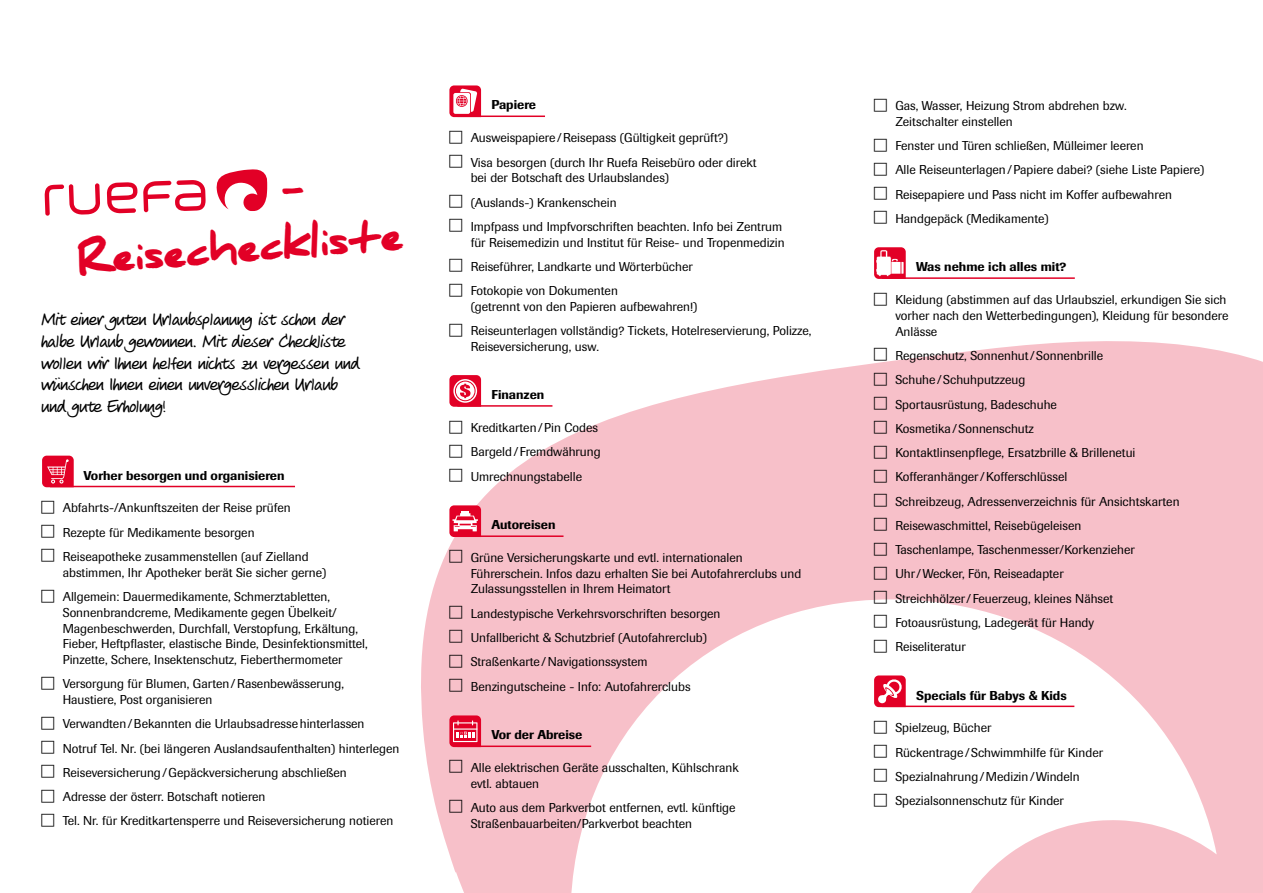
<style>
.page{position:relative;width:1263px;height:893px;background:#fff}
.page>*{position:absolute;margin:0;border:0;box-sizing:border-box;transform-origin:0 0}
.t1{font:900 40.35px "Daniel";color:#e20026}
.t2{font:18px/21.6px "Veneto Handwriting";color:#000}
.t3{font:12.75px/24.3px "Imago";color:#000}
.t4{font:500 12.75px "Imago";color:#000}
</style>
<div class="page">
<svg style="left:421px;top:341px;width:842px;height:552px;fill:#f7c0c9"></svg>
<svg style="left:216px;top:169px;width:52px;height:42px"></svg>
<svg style="left:45px;top:180px;width:161px;height:36px"></svg>
<svg style="left:42px;top:456px;width:32px;height:31px"></svg>
<hr style="left:50px;top:486px;width:245px;height:1px;background:#e20026">
<hr style="left:457px;top:405px;width:95px;height:2px;background:#e20026">
<hr style="left:457px;top:535px;width:106px;height:2px;background:#e20026">
<hr style="left:457px;top:745px;width:134px;height:2px;background:#e20026">
<hr style="left:457px;top:116px;width:88px;height:1px;background:#e20026">
<svg style="left:449px;top:85px;width:32px;height:32px"></svg>
<svg style="left:449px;top:375px;width:32px;height:32px"></svg>
<svg style="left:449px;top:505px;width:32px;height:32px"></svg>
<svg style="left:449px;top:715px;width:32px;height:32px"></svg>
<hr style="left:882px;top:277px;width:193px;height:2px;background:#e20026">
<hr style="left:882px;top:706px;width:192px;height:1px;background:#e20026">
<svg style="left:874px;top:247px;width:32px;height:32px"></svg>
<svg style="left:874px;top:675px;width:32px;height:32px"></svg>
<svg style="left:449px;top:420px;width:19px;height:13px"></svg>
<svg style="left:449px;top:445px;width:19px;height:12px"></svg>
<svg style="left:449px;top:469px;width:19px;height:13px"></svg>
<svg style="left:449px;top:550px;width:19px;height:13px"></svg>
<svg style="left:449px;top:606px;width:19px;height:13px"></svg>
<svg style="left:449px;top:630px;width:19px;height:13px"></svg>
<svg style="left:449px;top:654px;width:19px;height:13px"></svg>
<svg style="left:449px;top:679px;width:19px;height:12px"></svg>
<svg style="left:449px;top:760px;width:19px;height:13px"></svg>
<svg style="left:449px;top:800px;width:19px;height:13px"></svg>
<svg style="left:874px;top:348px;width:19px;height:13px"></svg>
<svg style="left:874px;top:372px;width:19px;height:13px"></svg>
<svg style="left:874px;top:397px;width:19px;height:13px"></svg>
<svg style="left:874px;top:421px;width:19px;height:13px"></svg>
<svg style="left:874px;top:445px;width:19px;height:13px"></svg>
<svg style="left:874px;top:469px;width:19px;height:13px"></svg>
<svg style="left:874px;top:494px;width:19px;height:13px"></svg>
<svg style="left:874px;top:518px;width:19px;height:13px"></svg>
<svg style="left:874px;top:542px;width:19px;height:13px"></svg>
<svg style="left:874px;top:566px;width:19px;height:13px"></svg>
<svg style="left:874px;top:591px;width:19px;height:13px"></svg>
<svg style="left:874px;top:615px;width:19px;height:13px"></svg>
<svg style="left:874px;top:639px;width:19px;height:13px"></svg>
<svg style="left:874px;top:721px;width:19px;height:12px"></svg>
<svg style="left:874px;top:745px;width:19px;height:13px"></svg>
<svg style="left:874px;top:769px;width:19px;height:13px"></svg>
<svg style="left:874px;top:793px;width:19px;height:13px"></svg>
<h1 class="t1" style="left:76px;top:236px;width:328px;rotate:-4deg">Reisecheckliste</h1>
<h2 class="t2" style="left:42px;top:310px;width:319px">Mit einer guten Urlaubsplanung ist schon der halbe Urlaub gewonnen. Mit dieser Checkliste wollen wir Ihnen helfen nichts zu vergessen und wünschen Ihnen einen unvergesslichen Urlaub und gute Erholung!</h2>
<p class="t4" style="left:84px;top:467px;width:203px">Vorher besorgen und organisieren</p>
<p class="t3" style="left:63px;top:496px;width:247px">Abfahrts-/Ankunftszeiten der Reise prüfen<br>Rezepte für Medikamente besorgen<br>Reiseapotheke zusammenstellen (auf Zielland</p>
<p class="t3" style="left:63px;top:560px;width:269px">abstimmen, Ihr Apotheker berät Sie sicher gerne)<br>Allgemein: Dauermedikamente, Schmerztabletten,</p>
<p class="t3" style="left:63px;top:604px;width:307px;line-height:15.8px">Sonnenbrandcreme, Medikamente gegen Übelkeit/ Magenbeschwerden, Durchfall, Verstopfung, Erkältung, Fieber, Heftpflaster, elastische Binde, Desinfektionsmittel, Pinzette, Schere, Insektenschutz, Fieberthermometer</p>
<p class="t3" style="left:63px;top:676px;width:283px;line-height:15.8px">Versorgung für Blumen, Garten/Rasenbewässerung,<br>Haustiere, Post organisieren</p>
<p class="t3" style="left:63px;top:712px;width:338px">Verwandten/Bekannten die Urlaubsadressehinterlassen Notruf Tel. Nr. (bei längeren Auslandsaufenthalten) hinterlegen Reiseversicherung/Gepäckversicherung abschließen<br>Adresse der österr. Botschaft notieren<br>Tel. Nr. für Kreditkartensperre und Reiseversicherung notieren</p>
<p class="t4" style="left:491px;top:97px;width:46px">Papiere</p>
<p class="t3" style="left:471px;top:126px;width:287px">Ausweispapiere /Reisepass (Gültigkeit geprüft?)<br>Visa besorgen (durch Ihr Ruefa Reisebüro oder direkt</p>
<p class="t3" style="left:471px;top:166px;width:313px">bei der Botschaft des Urlaubslandes)<br>(Auslands-) Krankenschein<br>Impfpass und Impfvorschriften beachten. Info bei Zentrum</p>
<p class="t3" style="left:471px;top:230px;width:316px">für Reisemedizin und Institut für Reise- und Tropenmedizin<br>Reiseführer, Landkarte und Wörterbücher<br>Fotokopie von Dokumenten</p>
<p class="t3" style="left:471px;top:294px;width:342px">(getrennt von den Papieren aufbewahren!)<br>Reiseunterlagen vollständig? Tickets, Hotelreservierung, Polizze,</p>
<p class="t3" style="left:471px;top:334px;width:130px">Reiseversicherung, usw.</p>
<p class="t4" style="left:491px;top:387px;width:54px">Finanzen</p>
<p class="t3" style="left:471px;top:415px;width:131px">Kreditkarten/Pin Codes<br>Bargeld/ Fremdwährung<br>Umrechnungstabelle</p>
<p class="t4" style="left:491px;top:517px;width:66px">Autoreisen</p>
<p class="t3" style="left:471px;top:550px;width:332px;line-height:15.8px">Grüne Versicherungskarte und evtl. internationalen<br>Führerschein. Infos dazu erhalten Sie bei Autofahrerclubs und<br>Zulassungsstellen in Ihrem Heimatort</p>
<p class="t3" style="left:471px;top:601px;width:251px">Landestypische Verkehrsvorschriften besorgen Unfallbericht &amp; Schutzbrief (Autofahrerclub)<br>Straßenkarte /Navigationssystem Benzingutscheine - Info: Autofahrerclubs</p>
<p class="t4" style="left:491px;top:727px;width:93px">Vor der Abreise</p>
<p class="t3" style="left:471px;top:759px;width:269px;line-height:15.8px">Alle elektrischen Geräte ausschalten, Kühlschrank evtl. abtauen</p>
<p class="t3" style="left:471px;top:799px;width:266px;line-height:15.8px">Auto aus dem Parkverbot entfernen, evtl. künftige<br>Straßenbauarbeiten/Parkverbot beachten</p>
<p class="t3" style="left:895px;top:98px;width:233px;line-height:15.8px">Gas, Wasser, Heizung Strom abdrehen bzw.<br>Zeitschalter einstellen</p>
<p class="t3" style="left:895px;top:134px;width:310px">Fenster und Türen schließen, Mülleimer leeren<br>Alle Reiseunterlagen/Papiere dabei? (siehe Liste Papiere)<br>Reisepapiere und Pass nicht im Koffer aufbewahren Handgepäck (Medikamente)</p>
<p class="t4" style="left:916px;top:259px;width:152px">Was nehme ich alles mit?</p>
<p class="t3" style="left:895px;top:292px;width:334px;line-height:15.8px">Kleidung (abstimmen auf das Urlaubsziel, erkundigen Sie sich vorher nach den Wetterbedingungen), Kleidung für besondere<br>Anlässe</p>
<p class="t3" style="left:895px;top:343px;width:286px">Regenschutz, Sonnenhut/Sonnenbrille Schuhe/Schuhputzzeug<br>Sportausrüstung, Badeschuhe Kosmetika/Sonnenschutz<br>Kontaktlinsenpflege, Ersatzbrille &amp; Brillenetui Kofferanhänger/Kofferschlüssel<br>Schreibzeug, Adressenverzeichnis für Ansichtskarten Reisewaschmittel, Reisebügeleisen<br>Taschenlampe, Taschenmesser/Korkenzieher Uhr/Wecker, Fön, Reiseadapter<br>Streichhölzer/ Feuerzeug, kleines Nähset Fotoausrüstung, Ladegerät für Handy<br>Reiseliteratur</p>
<p class="t4" style="left:916px;top:687px;width:152px">Specials für Babys &amp; Kids</p>
<p class="t3" style="left:895px;top:716px;width:209px">Spielzeug, Bücher<br>Rückentrage/Schwimmhilfe für Kinder<br>Spezialnahrung/Medizin/Windeln<br>Spezialsonnenschutz für Kinder</p>
</div>
